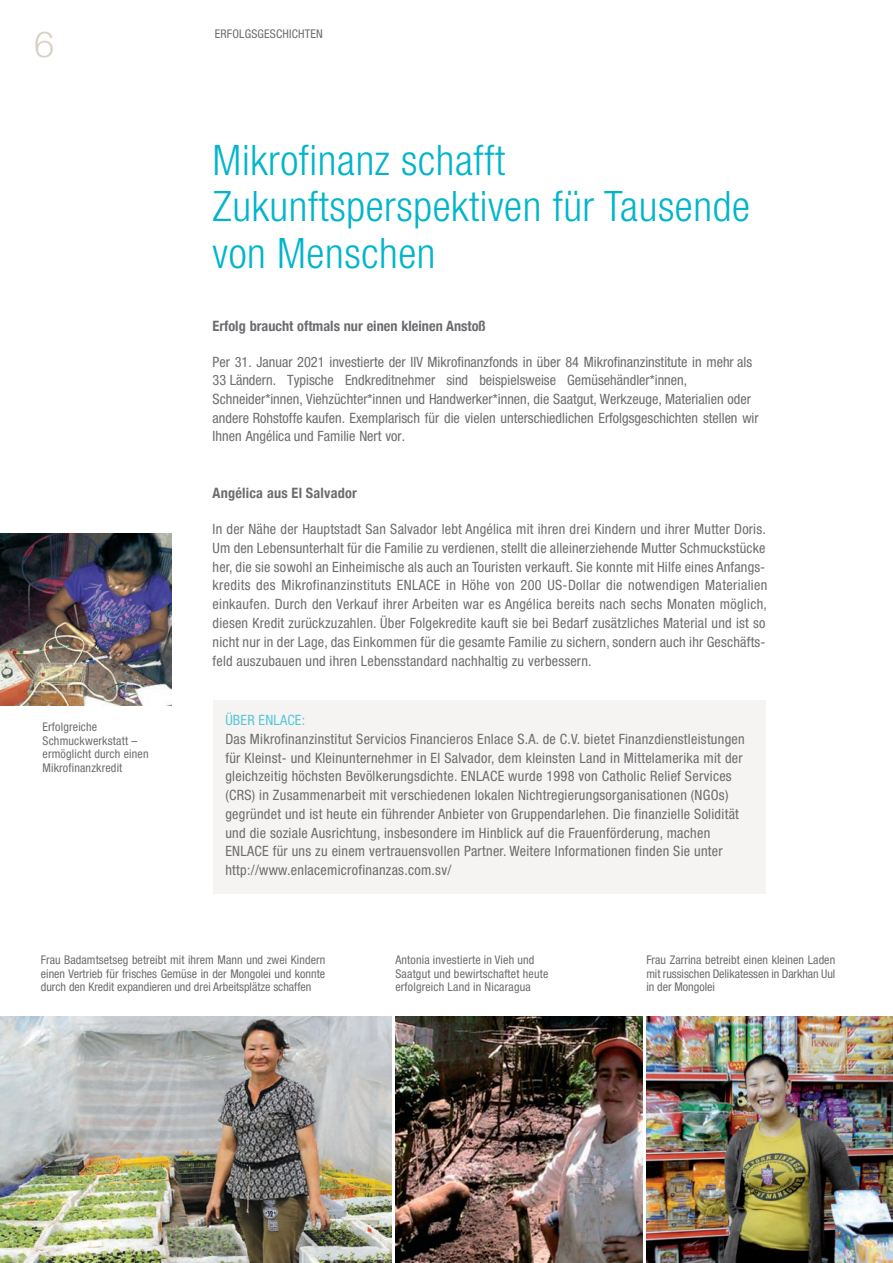
<style>
.page{position:relative;width:893px;height:1263px;background:#fff}
.page>*{position:absolute;margin:0;border:0;box-sizing:border-box;transform-origin:0 0}
.t1{font:300 condensed 42px/46.5px "Helvetica Neue";letter-spacing:.015em;color:#00b5cb}
.t2{font:300 36px "Helvetica Neue";color:#d8d0c4}
.t3{font:condensed 14.25px/18.8px "Helvetica Neue";letter-spacing:.02em;color:#6c6d70}
.t4{font:condensed 14.25px/18.6px "Helvetica Neue";color:#6c6d70}
.t5{font:700 condensed 14.25px "Helvetica Neue";color:#6c6d70}
.t6{font:condensed 14.25px "Helvetica Neue";letter-spacing:.015em;color:#57c7d8}
.t7{font:condensed 12px/13.5px "Helvetica Neue";letter-spacing:.015em;color:#6c6d70}
.s1{font-family:"Helvetica Neue LT Std"}
</style>
<div class="page">
<img style="left:0;top:534px;width:172px;height:171px">
<div style="left:213px;top:700px;width:552px;height:193px;background:#f6f4f2"></div>
<img style="left:0;top:1016px;width:391px;height:247px">
<img style="left:395px;top:1016px;width:247px;height:247px">
<img style="left:646px;top:1016px;width:247px;height:247px">
<h2 class="t2" style="left:34px;top:22px;width:22px">6</h2>
<p class="t7" style="left:43px;top:721px;width:108px">Erfolgreiche<br>Schmuckwerkstatt – ermöglicht durch einen<br>Mikrofinanzkredit</p>
<p class="t7" style="left:215px;top:28px;width:110px">ERFOLGSGESCHICHTEN</p>
<h1 class="t1" style="left:213px;top:140px;width:539px">Mikrofinanz schafft<br>Zukunftsperspektiven für Tausende von Menschen</h1>
<p class="t5" style="left:213px;top:318px;width:275px">Erfolg braucht oftmals nur einen kleinen Anstoß</p>
<p class="t4" style="left:213px;top:354px;width:548px">Per 31. <span class="s1">Januar 2021</span> investierte der IIV Mikrofinanzfonds in über <span class="s1">84</span> Mikrofinanzinstitute in mehr als <span class="s1">33</span> Ländern. Typische Endkreditnehmer sind beispielsweise Gemüsehändler<span class="s1">*</span>innen, Schneider<span class="s1">*</span>innen, Viehzüchter<span class="s1">*</span>innen und Handwerker<span class="s1">*</span>innen, die Saatgut, Werkzeuge, Materialien oder andere Rohstoffe kaufen. Exemplarisch für die vielen unterschiedlichen Erfolgsgeschichten stellen wir Ihnen Angélica und Familie Nert vor.</p>
<p class="t5" style="left:213px;top:485px;width:146px">Angélica aus El Salvador</p>
<p class="t3" style="left:213px;top:521px;width:555px;text-align:justify">In der Nähe der Hauptstadt San Salvador lebt Angélica mit ihren drei Kindern und ihrer Mutter Doris.<br>Um den Lebensunterhalt für die Familie zu verdienen, stellt die alleinerziehende Mutter Schmuckstücke her, die sie sowohl an Einheimische als auch an Touristen verkauft. Sie konnte mit Hilfe eines Anfangs-</p>
<p class="t3" style="left:213px;top:577px;width:556px">kredits des Mikrofinanzinstituts ENLACE in Höhe von 200 US-Dollar die notwendigen Materialien einkaufen. Durch den Verkauf ihrer Arbeiten war es Angélica bereits nach sechs Monaten möglich, diesen Kredit zurückzuzahlen. Über Folgekredite kauft sie bei Bedarf zusätzliches Material und ist so nicht nur in der Lage, das Einkommen für die gesamte Familie zu sichern, sondern auch ihr Geschäfts&shy;feld auszubauen und ihren Lebensstandard nachhaltig zu verbessern.</p>
<p class="t6" style="left:225px;top:715px;width:81px">ÜBER ENLACE:</p>
<p class="t3" style="left:225px;top:731px;width:521px">Das Mikrofinanzinstitut Servicios Financieros Enlace S.A. de C.V. bietet Finanzdienstleistungen für Kleinst- und Kleinunternehmer in El Salvador, dem kleinsten Land in Mittelamerika mit der gleich zeitig höchsten Bevölkerungsdichte. ENLACE wurde 1998 von Catholic Relief Services (CRS) in Zusammenarbeit mit verschiedenen lokalen Nichtregierungsorganisationen (NGOs) gegründet und ist heute ein führender Anbieter von Gruppendarlehen. Die finanzielle Solidität und die soziale Ausrichtung, insbesondere im Hinblick auf die Frauenförderung, machen ENLACE für uns zu einem vertrauensvollen Partner. Weitere Informationen finden Sie unter http://www.enlacemicrofinanzas.com.sv/</p>
<p class="t7" style="left:41px;top:954px;width:286px;text-align:justify">Frau Badamtsetseg betreibt mit ihrem Mann und zwei Kindern einen Vertrieb für frisches Gemüse in der Mongolei und konnte durch den Kredit expandieren und drei Arbeitsplätze schaffen</p>
<p class="t7" style="left:395px;top:954px;width:155px">Antonia investierte in Vieh und<br>Saatgut und bewirtschaftet heute erfolgreich Land in Nicaragua</p>
<p class="t7" style="left:646px;top:954px;width:190px;text-align:justify">Frau Zarrina betreibt einen kleinen Laden mit russischen Delikatessen in Darkhan Uul in der Mongolei</p>
</div>
